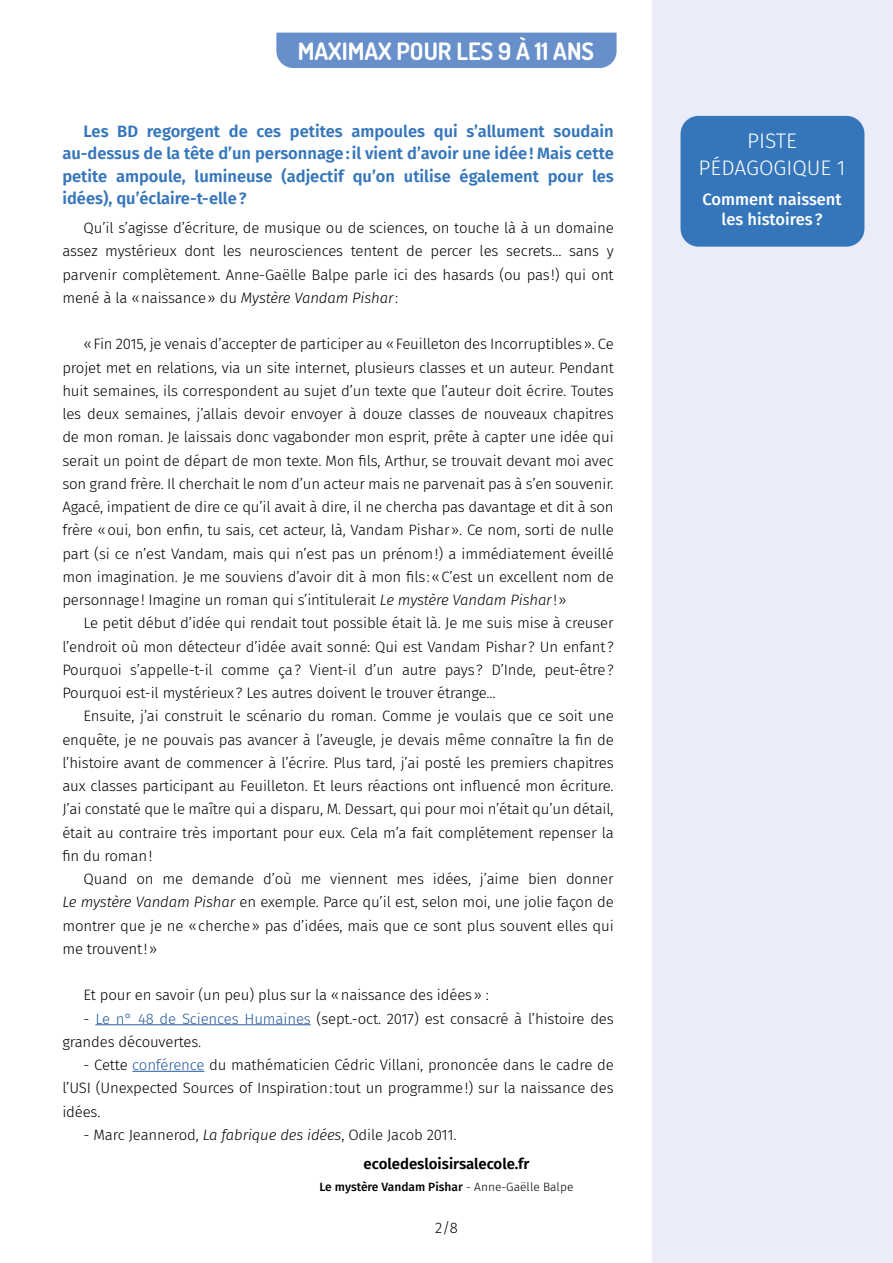
<style>
.page{position:relative;width:893px;height:1263px;background:#fff}
.page>*{position:absolute;margin:0;border:0;box-sizing:border-box;transform-origin:0 0}
.t1{font:700 24px "Dosis";color:#fff}
.t2{font:300 21px/27px "Fira Sans";color:#fff;text-align:center}
.t3{font:600 16.5px/22.5px "Fira Sans";color:#3576bb;text-align:justify}
.t4{font:500 16.5px/19.8px "Fira Sans";color:#fff;text-align:center}
.t5{font:300 15px/23.2px "Fira Sans";letter-spacing:-.01em;color:#000;text-align:justify}
.t6{font:600 15px "Fira Sans";color:#000}
.t7{font:500 12px "Fira Sans";color:#000}
.s1{font-style:italic}
.s2{color:#265b9b}
.s3{font-weight:300}
</style>
<div class="page">
<div style="left:652px;top:0;width:241px;height:1263px;background:#eaedf9"></div>
<div style="left:276px;top:33px;width:341px;height:35px;background:#678fca"></div>
<div style="left:680px;top:116px;width:184px;height:131px;background:#3576bb;border-radius:18px"></div>
<hr style="left:95px;top:1024px;width:216px;height:1px;background:#265b9b">
<hr style="left:132px;top:1071px;width:72px;height:1px;background:#265b9b">
<h1 class="t1" style="left:298px;top:35px;width:298px">MAXIMAX POUR LES 9 À 11 ANS</h1>
<p class="t3" style="left:62px;top:119px;width:553px;text-indent:21px">Les BD regorgent de ces petites ampoules qui s’allument soudain au-dessus de la tête d’un personnage:il vient d’avoir une idée! Mais cette petite ampoule, lumineuse (adjectif qu’on utilise également pour les idées), qu’éclaire-t-elle?</p>
<p class="t5" style="left:62px;top:216px;width:553px;text-indent:21px">Qu’il s’agisse d’écriture, de musique ou de sciences, on touche là à un domaine assez mystérieux dont les neurosciences tentent de percer les secrets... sans y parvenir complètement. Anne-Gaëlle Balpe parle ici des hasards (ou pas!) qui ont mené à la «naissance» du <span class="s1">Mystère Vandam Pishar</span>:</p>
<p class="t5" style="left:62px;top:332px;width:553px;text-indent:21px">«Fin 2015, je venais d’accepter de participer au «Feuilleton des Incorruptibles». Ce projet met en relations, via un site internet, plusieurs classes et un auteur. Pendant huit semaines, ils correspondent au sujet d’un texte que l’auteur doit écrire. Toutes les deux semaines, j’allais devoir envoyer à douze classes de nouveaux chapitres de mon roman. Je laissais donc vagabonder mon esprit, prête à capter une idée qui serait un point de départ de mon texte. Mon fils, Arthur, se trouvait devant moi avec son grand frère. Il cherchait le nom d’un acteur mais ne parvenait pas à s’en souvenir.<br>Agacé, impatient de dire ce qu’il avait à dire, il ne chercha pas davantage et dit à son frère «oui, bon enfin, tu sais, cet acteur, là, Vandam Pishar». Ce nom, sorti de nulle part (si ce n’est Vandam, mais qui n’est pas un prénom!) a immédiatement éveillé mon imagination. Je me souviens d’avoir dit à mon fils:«C’est un excellent nom de personnage! Imagine un roman qui s’intitulerait <span class="s1">Le mystère Vandam Pishar</span>!»</p>
<p class="t5" style="left:62px;top:611px;width:553px;text-indent:21px">Le petit début d’idée qui rendait tout possible était là. Je me suis mise à creuser l’endroit où mon détecteur d’idée avait sonné: Qui est Vandam Pishar? Un enfant?<br>Pourquoi s’appelle-t-il comme ça? Vient-il d’un autre pays? D’Inde, peut-être?<br>Pourquoi est-il mystérieux? Les autres doivent le trouver étrange...</p>
<p class="t5" style="left:62px;top:704px;width:553px;text-indent:21px">Ensuite, j’ai construit le scénario du roman. Comme je voulais que ce soit une enquête, je ne pouvais pas avancer à l’aveugle, je devais même connaître la fin de l’histoire avant de commencer à l’écrire. Plus tard, j’ai posté les premiers chapitres aux classes participant au Feuilleton. Et leurs réactions ont influencé mon écriture.<br>J’ai constaté que le maître qui a disparu, M. Dessart, qui pour moi n’était qu’un détail, était au contraire très important pour eux. Cela m’a fait complétement repenser la fin du roman!</p>
<p class="t5" style="left:62px;top:867px;width:553px;text-indent:21px">Quand on me demande d’où me viennent mes idées, j’aime bien donner <span class="s1">Le mystère Vandam Pishar</span> en exemple. Parce qu’il est, selon moi, une jolie façon de montrer que je ne «cherche» pas d’idées, mais que ce sont plus souvent elles qui me trouvent!»</p>
<p class="t5" style="left:84px;top:983px;width:407px">Et pour en savoir (un peu) plus sur la «naissance des idées» :</p>
<p class="t5" style="left:62px;top:1007px;width:553px;text-indent:21px">- <span class="s2">Le n° 48 de Sciences Humaines</span> (sept.-oct. 2017) est consacré à l’histoire des grandes découvertes.</p>
<p class="t5" style="left:62px;top:1053px;width:553px;text-indent:21px">- Cette <span class="s2">conférence</span> du mathématicien Cédric Villani, prononcée dans le cadre de l’USI (Unexpected Sources of Inspiration:tout un programme!) sur la naissance des idées.</p>
<p class="t5" style="left:84px;top:1123px;width:374px">- Marc Jeannerod, <span class="s1">La fabrique des idées</span>, Odile Jacob 2011.</p>
<p class="t6" style="left:364px;top:1151px;width:167px">ecoledesloisirsalecole.fr</p>
<p class="t7" style="left:320px;top:1177px;width:255px">Le mystère Vandam Pishar <span class="s3">- Anne-Gaëlle Balpe</span></p>
<p class="t5" style="left:435px;top:1216px;width:24px">2/8</p>
<h2 class="t2" style="left:699px;top:127px;width:148px">PISTE<br>PÉDAGOGIQUE 1</h2>
<p class="t4" style="left:702px;top:189px;width:141px">Comment naissent les histoires ?</p>
</div>
